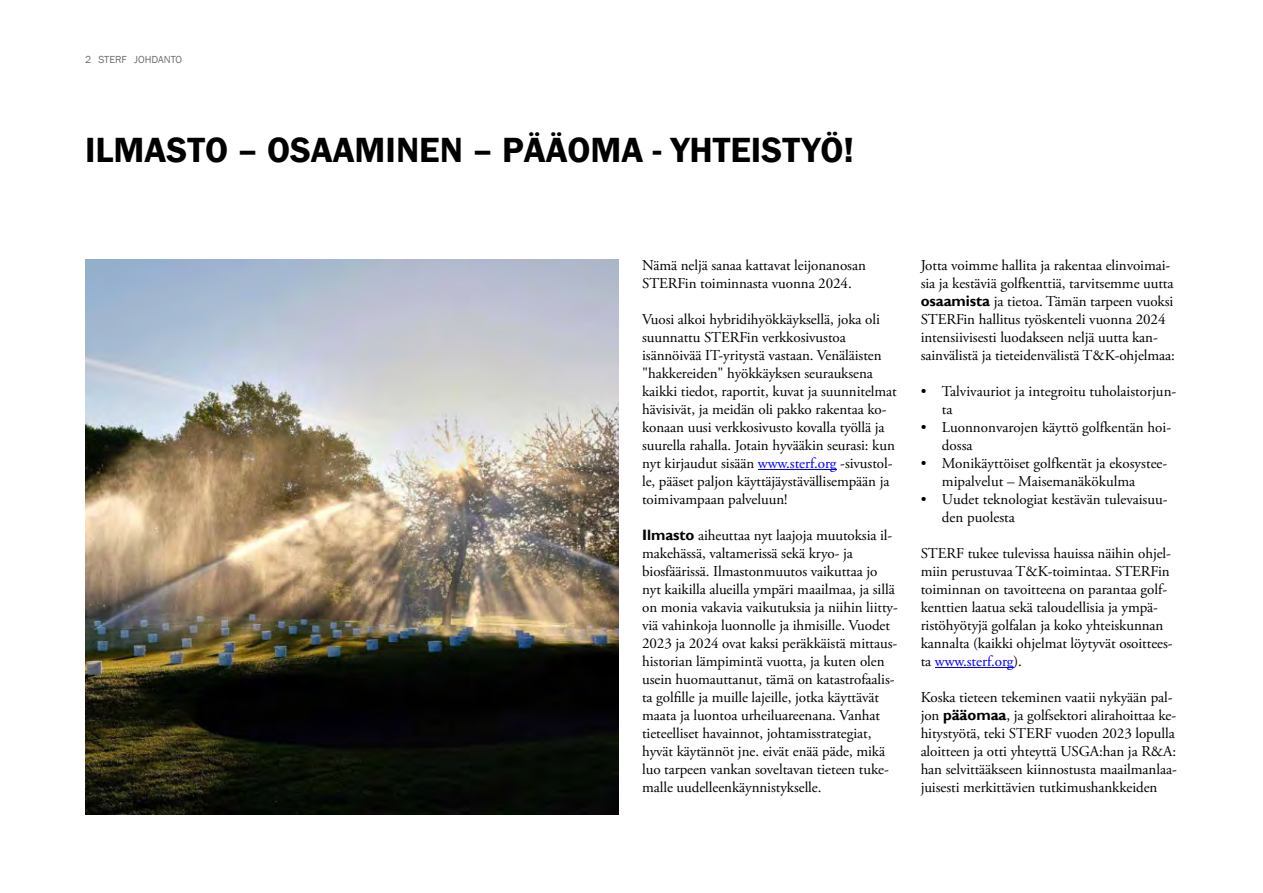
<style>
.page{position:relative;width:1263px;height:893px;background:#fff}
.page>*{position:absolute;margin:0;border:0;box-sizing:border-box;transform-origin:0 0}
.t1{font:600 36px "Franklin Gothic";color:#000}
.t2{font:15px/18px "Adobe Garamond Pro";letter-spacing:-.005em;color:#000}
.t3{font:10.5px "Franklin Gothic";color:#706f6f}
.s1{color:#00f}
.s2{font-family:"Gill Sans";font-weight:700}
</style>
<div class="page">
<img style="left:85px;top:260px;width:534px;height:554px">
<hr style="left:758px;top:469px;width:78px;height:1px;background:#00f">
<hr style="left:935px;top:667px;width:78px;height:1px;background:#00f">
<p class="t3" style="left:85px;top:55px;width:99px">2 STERF JOHDANTO</p>
<h1 class="t1" style="left:85px;top:137px;width:770px">ILMASTO – OSAAMINEN – PÄÄOMA - YHTEISTYÖ!</h1>
<p class="t2" style="left:642px;top:258px;width:225px">Nämä neljä sanaa kattavat leijonanosan<br>STERFin toiminnasta vuonna 2024.</p>
<p class="t2" style="left:642px;top:312px;width:256px">Vuosi alkoi hybridihyökkäyksellä, joka oli suunnattu STERFin verkkosivustoa isännöivää IT-yritystä vastaan. Venäläisten "hakkereiden" hyökkäyksen seurauksena kaikki tiedot, raportit, kuvat ja suunnitelmat hävisivät, ja meidän oli pakko rakentaa ko&shy;konaan uusi verkkosivusto kovalla työllä ja suurella rahalla. Jotain hyvääkin seurasi: kun nyt kirjaudut sisään <span class="s1">www.sterf.org</span> -sivustol&shy;le, pääset paljon käyttäjäystävällisempään ja toimivampaan palveluun!</p>
<p class="t2" style="left:642px;top:528px;width:257px"><span class="s2">Ilmasto</span> aiheuttaa nyt laajoja muutoksia il&shy;makehässä, valtamerissä sekä kryo- ja biosfäärissä. Ilmastonmuutos vaikuttaa jo nyt kaikilla alueilla ympäri maailmaa, ja sillä on monia vakavia vaikutuksia ja niihin liitty&shy;viä vahinkoja luonnolle ja ihmisille. Vuodet 2023 ja 2024 ovat kaksi peräkkäistä mittaus&shy;historian lämpimintä vuotta, ja kuten olen usein huomauttanut, tämä on katastrofaalis&shy;ta golfille ja muille lajeille, jotka käyttävät maata ja luontoa urheiluareenana. Vanhat tieteelliset havainnot, johtamisstrategiat, hyvät käytännöt jne. eivät enää päde, mikä luo tarpeen vankan soveltavan tieteen tuke&shy;malle uudelleenkäynnistykselle.</p>
<p class="t2" style="left:921px;top:258px;width:256px">Jotta voimme hallita ja rakentaa elinvoimai&shy;sia ja kestäviä golfkenttiä, tarvitsemme uutta <span class="s2">osaamista</span> ja tietoa. Tämän tarpeen vuoksi STERFin hallitus työskenteli vuonna 2024 intensiivisesti luodakseen neljä uutta kan&shy;sainvälistä ja tieteidenvälistä T&amp;K-ohjelmaa:</p>
<p class="t2" style="left:942px;top:384px;width:236px;text-indent:-21px">• Talvivauriot ja integroitu tuholaistorjun&shy;ta</p>
<p class="t2" style="left:942px;top:420px;width:231px;text-indent:-21px">• Luonnonvarojen käyttö golfkentän hoi&shy;dossa</p>
<p class="t2" style="left:942px;top:456px;width:227px;text-indent:-21px">• Monikäyttöiset golfkentät ja ekosystee&shy;mipalvelut – Maisemanäkökulma</p>
<p class="t2" style="left:942px;top:492px;width:227px;text-indent:-21px">• Uudet teknologiat kestävän tulevaisuu&shy;den puolesta</p>
<p class="t2" style="left:921px;top:546px;width:253px">STERF tukee tulevissa hauissa näihin ohjel&shy;miin perustuvaa T&amp;K-toimintaa. STERFin toiminnan on tavoitteena on parantaa golf&shy;kenttien laatua sekä taloudellisia ja ympä&shy;ristöhyötyjä golfalan ja koko yhteiskunnan kannalta (kaikki ohjelmat löytyvät osoittees&shy;ta <span class="s1">www.sterf.org</span>).</p>
<p class="t2" style="left:921px;top:690px;width:258px">Koska tieteen tekeminen vaatii nykyään pal&shy;jon <span class="s2">pääomaa</span>, ja golfsektori alirahoittaa ke&shy;hitystyötä, teki STERF vuoden 2023 lopulla aloitteen ja otti yhteyttä USGA:han ja R&amp;A: han selvittääkseen kiinnostusta maailmanlaa&shy;juisesti merkittävien tutkimushankkeiden</p>
</div>
